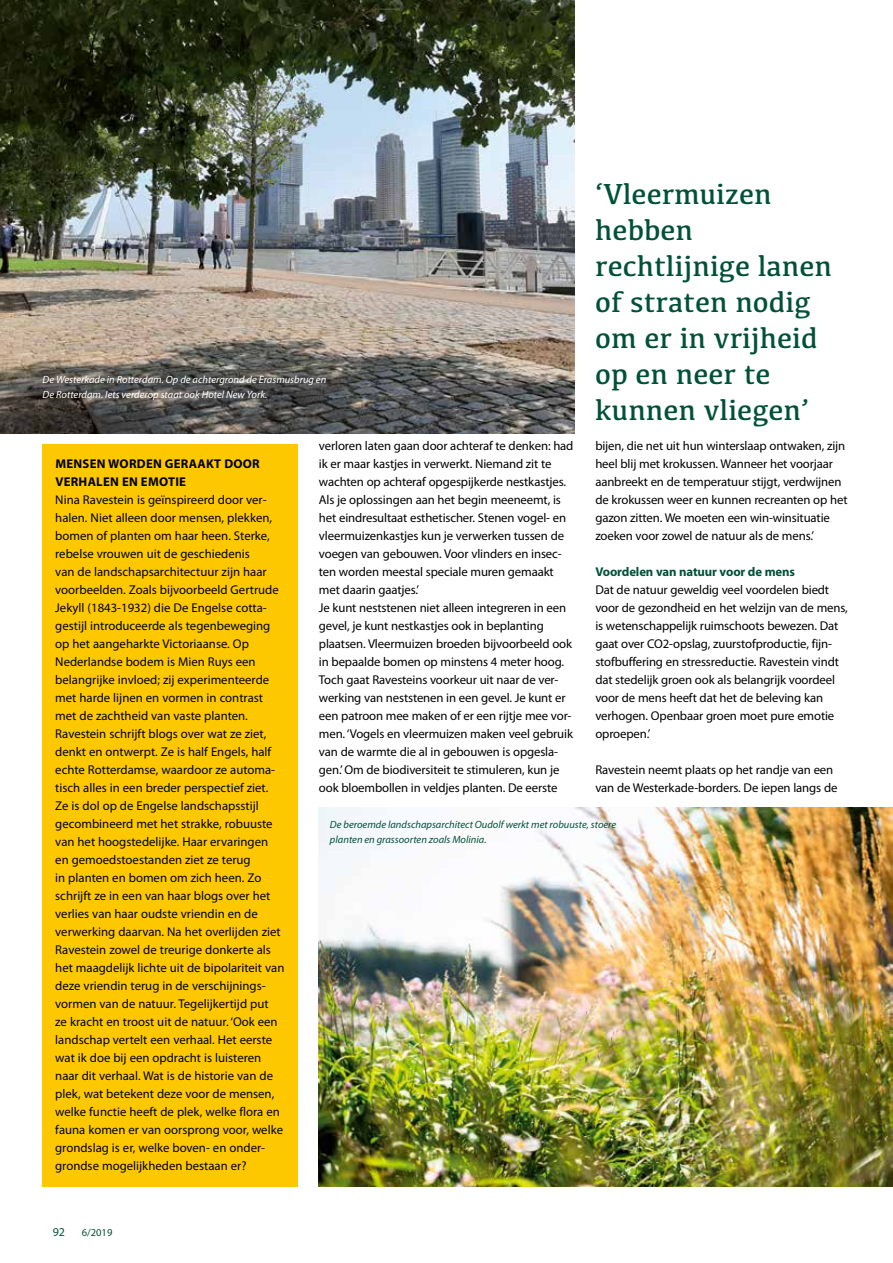
<style>
.page{position:relative;width:893px;height:1263px;background:#fff}
.page>*{position:absolute;margin:0;border:0;box-sizing:border-box;transform-origin:0 0}
.t1{font:30px/36px "Kefa";color:#005139}
.t2{font:12.75px/18px "Myriad Pro";letter-spacing:-.01em;color:#000}
.t3{font:700 12.75px/18px "Myriad Pro";letter-spacing:.02em;color:#000}
.t4{font:700 12.75px "Myriad Pro";letter-spacing:-.01em;color:#005139}
.t5{font:12px "Myriad Pro";color:#005139}
.t6{font:italic 10.5px/15px "Myriad Pro";color:#fff}
.t7{font:italic 10.5px/15px "Myriad Pro";color:#005139}
.t8{font:10.5px "Myriad Pro";color:#005139}
</style>
<div class="page">
<div style="left:43px;top:444px;width:255px;height:742px;background:#fec800"></div>
<img style="left:0;top:0;width:574px;height:433px">
<img style="left:319px;top:807px;width:574px;height:379px">
<p class="t6" style="left:43px;top:371px;width:285px">De Westerkade in Rotterdam. Op de achtergrond de Erasmusbrug en<br>De Rotterdam. Iets verderop staat ook Hotel New York.</p>
<h1 class="t1" style="left:595px;top:175px;width:238px">‘Vleermuizen hebben rechtlijnige lanen of straten nodig om er in vrijheid op en neer te kunnen vliegen’</h1>
<p class="t3" style="left:55px;top:454px;width:206px">MENSEN WORDEN GERAAKT DOOR<br>VERHALEN EN EMOTIE</p>
<p class="t2" style="left:55px;top:491px;width:231px">Nina Ravestein is geïnspireerd door ver&shy;halen. Niet alleen door mensen, plekken, bomen of planten om haar heen. Sterke, rebelse vrouwen uit de geschiedenis<br>van de landschapsarchitectuur zijn haar voorbeelden. Zoals bijvoorbeeld Gertrude Jekyll (1843-1932) die De Engelse cotta&shy;gestijl introduceerde als tegenbeweging op het aangeharkte Victoriaanse. Op Nederlandse bodem is Mien Ruys een belangrijke invloed; zij experimenteerde met harde lijnen en vormen in contrast met de zachtheid van vaste planten.<br>Ravestein schrijft blogs over wat ze ziet, denkt en ontwerpt. Ze is half Engels, half echte Rotterdamse, waardoor ze automa&shy;tisch alles in een breder perspectief ziet.<br>Ze is dol op de Engelse landschapsstijl gecombineerd met het strakke, robuuste van het hoogstedelijke. Haar ervaringen en gemoedstoestanden ziet ze terug<br>in planten en bomen om zich heen. Zo schrijft ze in een van haar blogs over het verlies van haar oudste vriendin en de verwerking daarvan. Na het overlijden ziet Ravestein zowel de treurige donkerte als het maagdelijk lichte uit de bipolariteit van deze vriendin terug in de verschijnings&shy;vormen van de natuur. Tegelijkertijd put<br>ze kracht en troost uit de natuur. ‘Ook een landschap vertelt een verhaal. Het eerste wat ik doe bij een opdracht is luisteren naar dit verhaal. Wat is de historie van de plek, wat betekent deze voor de mensen, welke functie heeft de plek, welke flora en fauna komen er van oorsprong voor, welke grondslag is er, welke boven- en onder&shy;grondse mogelijkheden bestaan er?</p>
<p class="t5" style="left:53px;top:1224px;width:14px">92</p>
<p class="t8" style="left:82px;top:1226px;width:32px">6/2019</p>
<p class="t2" style="left:319px;top:437px;width:256px">verloren laten gaan door achteraf te denken: had ik er maar kastjes in verwerkt. Niemand zit te wachten op achteraf opgespijkerde nestkastjes.<br>Als je oplossingen aan het begin meeneemt, is het eindresultaat esthetischer. Stenen vogel- en vleermuizenkastjes kun je verwerken tussen de voegen van gebouwen. Voor vlinders en insec&shy;ten worden meestal speciale muren gemaakt met daarin gaatjes.’<br>Je kunt neststenen niet alleen integreren in een gevel, je kunt nestkastjes ook in beplanting plaatsen. Vleermuizen broeden bijvoorbeeld ook in bepaalde bomen op minstens 4 meter hoog.<br>Toch gaat Ravesteins voorkeur uit naar de ver&shy;werking van neststenen in een gevel. Je kunt er een patroon mee maken of er een rijtje mee vor&shy;men. ‘Vogels en vleermuizen maken veel gebruik van de warmte die al in gebouwen is opgesla&shy;gen.’ Om de biodiversiteit te stimuleren, kun je ook bloembollen in veldjes planten. De eerste</p>
<p class="t2" style="left:595px;top:437px;width:254px">bijen, die net uit hun winterslaap ontwaken, zijn heel blij met krokussen. Wanneer het voorjaar aanbreekt en de temperatuur stijgt, verdwijnen de krokussen weer en kunnen recreanten op het gazon zitten. We moeten een win-winsituatie zoeken voor zowel de natuur als de mens.’</p>
<p class="t4" style="left:595px;top:563px;width:201px">Voordelen van natuur voor de mens</p>
<p class="t2" style="left:595px;top:581px;width:254px">Dat de natuur geweldig veel voordelen biedt voor de gezondheid en het welzijn van de mens, is wetenschappelijk ruimschoots bewezen. Dat gaat over CO2-opslag, zuurstofproductie, fijn&shy;stofbuffering en stressreductie. Ravestein vindt dat stedelijk groen ook als belangrijk voordeel voor de mens heeft dat het de beleving kan verhogen. Openbaar groen moet pure emotie oproepen.’</p>
<p class="t2" style="left:595px;top:761px;width:244px">Ravestein neemt plaats op het randje van een van de Westerkade-borders. De iepen langs de</p>
<p class="t7" style="left:330px;top:817px;width:288px">De beroemde landschapsarchitect Oudolf werkt met robuuste, stoere planten en grassoorten zoals Molinia.</p>
</div>
